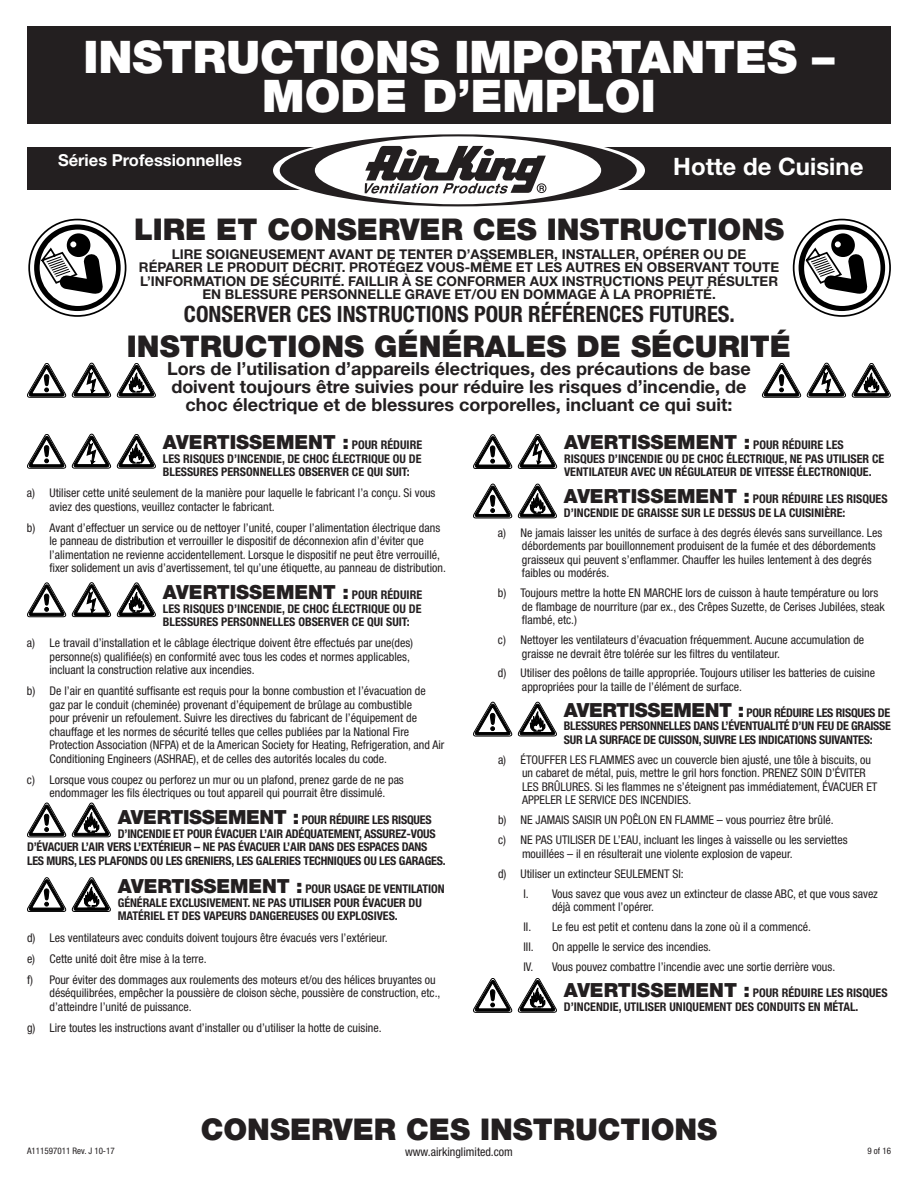
<style>
.page{position:relative;width:918px;height:1188px;background:#fff}
.page>*{position:absolute;margin:0;border:0;box-sizing:border-box;transform-origin:0 0}
.t1{font:900 45px/39px "Helvetica Neue";color:#fff;text-align:center}
.t2{font:900 30px "Helvetica Neue";color:#231f20}
.t3{font:700 24px "Helvetica Neue";color:#fff}
.t4{font:700 condensed 22.5px "Helvetica Neue";color:#231f20}
.t5{font:900 19.5px "Helvetica Neue";color:#231f20}
.t6{font:700 18px/18px "Helvetica Neue";color:#231f20;text-align:center}
.t7{font:700 16.5px "Helvetica Neue";color:#fff}
.t8{font:700 13.5px/13.5px "Helvetica Neue";color:#231f20;text-align:center}
.t9{font:condensed 12px/13.5px "Helvetica Neue";color:#231f20}
.t10{font:700 condensed 12px/13.5px "Helvetica Neue";color:#231f20}
.t11{font:condensed 9px "Helvetica Neue";color:#231f20}
.s1{font-weight:700;font-stretch:condensed;font-size:12px}
.s2{font-weight:900;font-stretch:normal;font-size:19.5px}
</style>
<div class="page">
<div style="left:27px;top:147px;width:864px;height:42px;background:#231f20"></div>
<svg style="left:273px;top:133px;width:372px;height:75px"></svg>
<div style="left:27px;top:26px;width:864px;height:98px;background:#231f20"></div>
<div style="left:280px;top:134px;width:357px;height:72px;background:#231f20;border-radius:50%"></div>
<div style="left:315px;top:136px;width:286px;height:68px;background:#fff;border-radius:50%"></div>
<svg style="left:365px;top:146px;width:181px;height:48px"></svg>
<svg style="left:117px;top:363px;width:39px;height:35px"></svg>
<svg style="left:72px;top:363px;width:39px;height:35px"></svg>
<svg style="left:27px;top:363px;width:39px;height:35px"></svg>
<div style="left:28px;top:219px;width:98px;height:98px;border:2px solid #000;border-radius:50%"></div>
<svg style="left:34px;top:224px;width:87px;height:87px"></svg>
<div style="left:793px;top:219px;width:98px;height:98px;border:2px solid #000;border-radius:50%"></div>
<svg style="left:799px;top:224px;width:86px;height:87px"></svg>
<svg style="left:852px;top:363px;width:39px;height:35px"></svg>
<svg style="left:807px;top:363px;width:39px;height:35px"></svg>
<svg style="left:762px;top:363px;width:39px;height:35px"></svg>
<svg style="left:117px;top:583px;width:39px;height:34px"></svg>
<svg style="left:72px;top:582px;width:39px;height:35px"></svg>
<svg style="left:27px;top:583px;width:39px;height:34px"></svg>
<svg style="left:518px;top:484px;width:39px;height:34px"></svg>
<svg style="left:473px;top:484px;width:39px;height:34px"></svg>
<svg style="left:117px;top:434px;width:39px;height:35px"></svg>
<svg style="left:72px;top:434px;width:39px;height:35px"></svg>
<svg style="left:27px;top:434px;width:39px;height:35px"></svg>
<svg style="left:72px;top:803px;width:39px;height:34px"></svg>
<svg style="left:27px;top:803px;width:39px;height:34px"></svg>
<svg style="left:72px;top:877px;width:39px;height:35px"></svg>
<svg style="left:27px;top:877px;width:39px;height:35px"></svg>
<svg style="left:518px;top:702px;width:39px;height:34px"></svg>
<svg style="left:473px;top:702px;width:39px;height:34px"></svg>
<svg style="left:518px;top:978px;width:39px;height:35px"></svg>
<svg style="left:473px;top:978px;width:39px;height:35px"></svg>
<svg style="left:518px;top:434px;width:39px;height:35px"></svg>
<svg style="left:473px;top:434px;width:39px;height:35px"></svg>
<h1 class="t1" style="left:83px;top:37px;width:753px">INSTRUCTIONS IMPORTANTES –<br>MODE D’EMPLOI</h1>
<h3 class="t7" style="left:58px;top:150px;width:185px">Séries Professionnelles</h3>
<h3 class="t3" style="left:673px;top:152px;width:192px">Hotte de Cuisine</h3>
<h2 class="t2" style="left:134px;top:211px;width:652px">LIRE ET CONSERVER CES INSTRUCTIONS</h2>
<p class="t8" style="left:139px;top:247px;width:642px">LIRE SOIGNEUSEMENT AVANT DE TENTER D’ASSEMBLER, INSTALLER, OPÉRER OU DE RÉPARER LE PRODUIT DÉCRIT. PROTÉGEZ VOUS-MÊME ET LES AUTRES EN OBSERVANT TOUTE L’INFORMATION DE SÉCURITÉ. FAILLIR À SE CONFORMER AUX INSTRUCTIONS PEUT RÉSULTER EN BLESSURE PERSONNELLE GRAVE ET/OU EN DOMMAGE À LA PROPRIÉTÉ.</p>
<h3 class="t4" style="left:184px;top:300px;width:552px">CONSERVER CES INSTRUCTIONS POUR RÉFÉRENCES FUTURES.</h3>
<h2 class="t2" style="left:127px;top:329px;width:666px">INSTRUCTIONS GÉNÉRALES DE SÉCURITÉ</h2>
<h3 class="t6" style="left:167px;top:359px;width:585px">Lors de l’utilisation d’appareils électriques, des précautions de base doivent toujours être suivies pour réduire les risques d’incendie, de choc électrique et de blessures corporelles, incluant ce qui suit:</h3>
<h3 class="t5" style="left:163px;top:430px;width:261px">AVERTISSEMENT : <span class="s1">POUR RÉDUIRE</span></h3>
<p class="t10" style="left:163px;top:451px;width:260px">LES RISQUES D’INCENDIE, DE CHOC ÉLECTRIQUE OU DE<br>BLESSURES PERSONNELLES OBSERVER CE QUI SUIT:</p>
<p class="t9" style="left:49px;top:486px;width:387px;text-indent:-22px">a) Utiliser cette unité seulement de la manière pour laquelle le fabricant l’a conçu. Si vous aviez des questions, veuillez contacter le fabricant.</p>
<p class="t9" style="left:49px;top:521px;width:398px;text-indent:-22px">b) Avant d’effectuer un service ou de nettoyer l’unité, couper l’alimentation électrique dans le panneau de distribution et verrouiller le dispositif de déconnexion afin d’éviter que l’alimentation ne revienne accidentellement. Lorsque le dispositif ne peut être verrouillé, fixer solidement un avis d’avertissement, tel qu’une étiquette, au panneau de distribution.</p>
<h3 class="t5" style="left:163px;top:581px;width:261px">AVERTISSEMENT : <span class="s1">POUR RÉDUIRE</span></h3>
<p class="t10" style="left:163px;top:602px;width:260px">LES RISQUES D’INCENDIE, DE CHOC ÉLECTRIQUE OU DE<br>BLESSURES PERSONNELLES OBSERVER CE QUI SUIT:</p>
<p class="t9" style="left:49px;top:636px;width:365px;text-indent:-22px">a) Le travail d’installation et le câblage électrique doivent être effectués par une(des) personne(s) qualifiée(s) en conformité avec tous les codes et normes applicables, incluant la construction relative aux incendies.</p>
<p class="t9" style="left:49px;top:684px;width:396px;text-indent:-22px">b) De l’air en quantité suffisante est requis pour la bonne combustion et l’évacuation de<br>gaz par le conduit (cheminée) provenant d’équipement de brûlage au combustible<br>pour prévenir un refoulement. Suivre les directives du fabricant de l’équipement de chauffage et les normes de sécurité telles que celles publiées par la National Fire Protection Association (NFPA) et de la American Society for Heating, Refrigeration, and Air Conditioning Engineers (ASHRAE), et de celles des autorités locales du code.</p>
<p class="t9" style="left:27px;top:773px;width:378px;text-align:center">c) Lorsque vous coupez ou perforez un mur ou un plafond, prenez garde de ne pas endommager les fils électriques ou tout appareil qui pourrait être dissimulé.</p>
<p class="t10" style="left:118px;top:813px;width:315px"><span class="s2">AVERTISSEMENT :</span> POUR RÉDUIRE LES RISQUES</p>
<p class="t10" style="left:118px;top:827px;width:319px">D’INCENDIE ET POUR ÉVACUER L’AIR ADÉQUATEMENT, ASSUREZ-VOUS</p>
<p class="t10" style="left:27px;top:840px;width:402px">D’ÉVACUER L’AIR VERS L’EXTÉRIEUR – NE PAS ÉVACUER L’AIR DANS DES ESPACES DANS</p>
<p class="t10" style="left:27px;top:854px;width:420px">LES MURS, LES PLAFONDS OU LES GRENIERS, LES GALERIES TECHNIQUES OU LES GARAGES.</p>
<p class="t10" style="left:118px;top:882px;width:328px"><span class="s2">AVERTISSEMENT :</span> POUR USAGE DE VENTILATION<br>GÉNÉRALE EXCLUSIVEMENT. NE PAS UTILISER POUR ÉVACUER DU<br>MATÉRIEL ET DES VAPEURS DANGEREUSES OU EXPLOSIVES.</p>
<p class="t9" style="left:27px;top:927px;width:410px;line-height:21px">d) Les ventilateurs avec conduits doivent toujours être évacués vers l’extérieur.<br>e) Cette unité doit être mise à la terre.<br>f) Pour éviter des dommages aux roulements des moteurs et/ou des hélices bruyantes ou</p>
<p class="t9" style="left:50px;top:986px;width:393px">déséquilibrées, empêcher la poussière de cloison sèche, poussière de construction, etc., d’atteindre l’unité de puissance.</p>
<p class="t9" style="left:27px;top:1021px;width:356px">g) Lire toutes les instructions avant d’installer ou d’utiliser la hotte de cuisine.</p>
<h3 class="t5" style="left:564px;top:430px;width:281px">AVERTISSEMENT : <span class="s1">POUR RÉDUIRE LES</span></h3>
<p class="t10" style="left:564px;top:451px;width:322px">RISQUES D’INCENDIE OU DE CHOC ÉLECTRIQUE, NE PAS UTILISER CE<br>VENTILATEUR AVEC UN RÉGULATEUR DE VITESSE ÉLECTRONIQUE.</p>
<p class="t10" style="left:564px;top:492px;width:325px"><span class="s2">AVERTISSEMENT :</span> POUR RÉDUIRE LES RISQUES<br>D’INCENDIE DE GRAISSE SUR LE DESSUS DE LA CUISINIÈRE:</p>
<p class="t9" style="left:522px;top:525px;width:362px;text-indent:-24px">a) Ne jamais laisser les unités de surface à des degrés élevés sans surveillance. Les débordements par bouillonnement produisent de la fumée et des débordements graisseux qui peuvent s’enflammer. Chauffer les huiles lentement à des degrés faibles ou modérés.</p>
<p class="t9" style="left:522px;top:586px;width:364px;text-indent:-24px">b) Toujours mettre la hotte EN MARCHE lors de cuisson à haute température ou lors de flambage de nourriture (par ex., des Crêpes Suzette, de Cerises Jubilées, steak flambé, etc.)</p>
<p class="t9" style="left:522px;top:633px;width:344px;text-indent:-24px">c) Nettoyer les ventilateurs d’évacuation fréquemment. Aucune accumulation de graisse ne devrait être tolérée sur les filtres du ventilateur.</p>
<p class="t9" style="left:522px;top:666px;width:355px;text-indent:-24px">d) Utiliser des poêlons de taille appropriée. Toujours utiliser les batteries de cuisine appropriées pour la taille de l’élément de surface.</p>
<p class="t10" style="left:564px;top:706px;width:329px;text-align:justify"><span class="s2">AVERTISSEMENT :</span> POUR RÉDUIRE LES RISQUES DE BLESSURES PERSONNELLES DANS L’ÉVENTUALITÉ D’UN FEU DE GRAISSE SUR LA SURFACE DE CUISSON, SUIVRE LES INDICATIONS SUIVANTES:</p>
<p class="t9" style="left:522px;top:753px;width:357px;text-indent:-24px">a) ÉTOUFFER LES FLAMMES avec un couvercle bien ajusté, une tôle à biscuits, ou un cabaret de métal, puis, mettre le gril hors fonction. PRENEZ SOIN D’ÉVITER LES BRÛLURES. Si les flammes ne s’éteignent pas immédiatement, ÉVACUER ET APPELER LE SERVICE DES INCENDIES.</p>
<p class="t9" style="left:498px;top:810px;width:351px;line-height:20px">b) NE JAMAIS SAISIR UN POÊLON EN FLAMME – vous pourriez être brûlé.<br>c) NE PAS UTILISER DE L’EAU, incluant les linges à vaisselle ou les serviettes</p>
<p class="t9" style="left:498px;top:844px;width:296px;line-height:20px;text-indent:24px">mouillées – il en résulterait une violente explosion de vapeur. d) Utiliser un extincteur SEULEMENT SI:</p>
<p class="t9" style="left:552px;top:887px;width:327px;text-indent:-28px">I. Vous savez que vous avez un extincteur de classe ABC, et que vous savez déjà comment l’opérer.</p>
<p class="t9" style="left:524px;top:917px;width:289px;line-height:20px">II. Le feu est petit et contenu dans la zone où il a commencé.<br>III.</p>
<p class="t9" style="left:524px;top:937px;width:313px;line-height:20px;text-indent:28px">On appelle le service des incendies.<br>IV. Vous pouvez combattre l’incendie avec une sortie derrière vous.</p>
<p class="t10" style="left:564px;top:986px;width:325px"><span class="s2">AVERTISSEMENT :</span> POUR RÉDUIRE LES RISQUES<br>D’INCENDIE, UTILISER UNIQUEMENT DES CONDUITS EN MÉTAL.</p>
<h2 class="t2" style="left:201px;top:1112px;width:518px">CONSERVER CES INSTRUCTIONS</h2>
<p class="t11" style="left:27px;top:1146px;width:89px">A111597011 Rev. J 10-17</p>
<p class="t9" style="left:405px;top:1145px;width:109px">www.airkinglimited.com</p>
<p class="t11" style="left:867px;top:1146px;width:25px">9 of 16</p>
</div>
